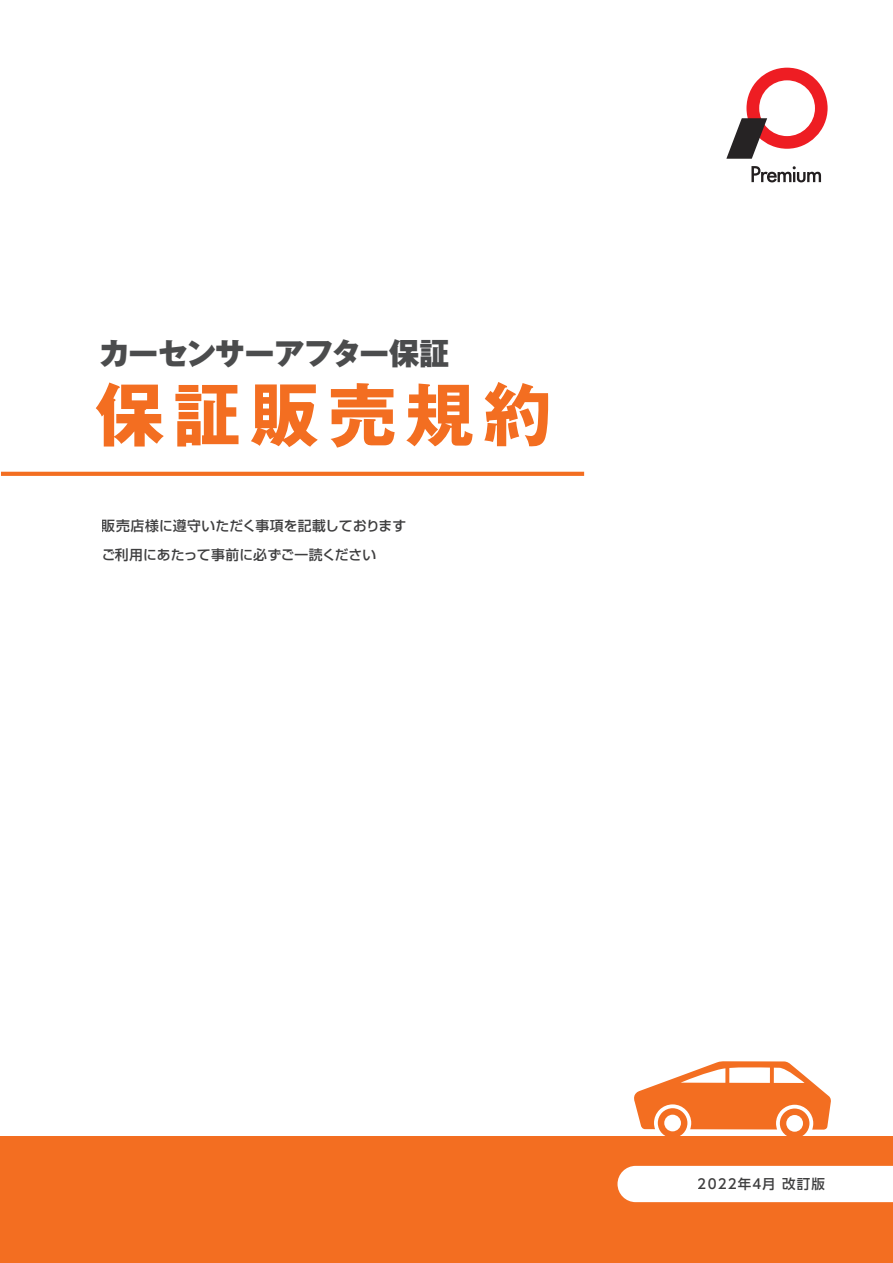
<style>
.page{position:relative;width:893px;height:1263px;background:#fff}
.page>*{position:absolute;margin:0;border:0;box-sizing:border-box;transform-origin:0 0}
.t1{font:700 69px "Gothic MB101 Pr 6 N";letter-spacing:.125em;color:#f36e21}
.t2{font:800 30.45px "Gothic MB101 Pr 6 N";letter-spacing:-.045em;color:#4b4c4d}
.t3{font:500 13.8px/29.2px "Shin Go Pr 6 N";letter-spacing:.01em;color:#3e3e3f}
.t4{font:500 13.5px "UD Shin Go NT Pro";letter-spacing:.08em;color:#3e3e3f}
</style>
<div class="page">
<svg style="left:1px;top:472px;width:583px;height:4px;background:#f37126"></svg>
<svg style="left:726px;top:68px;width:102px;height:91px"></svg>
<svg style="left:751px;top:166px;width:70px;height:16px"></svg>
<div style="left:0;top:1136px;width:893px;height:127px;background:#f36e21"></div>
<div style="left:617px;top:1166px;width:276px;height:36px;background:#fff"></div>
<svg style="left:634px;top:1061px;width:197px;height:75px"></svg>
<p class="t2" style="left:99px;top:328px;width:352px">カーセンサーアフター保証</p>
<p class="t1" style="left:96px;top:357px;width:458px">保証販売規約</p>
<p class="t3" style="left:101px;top:510px;width:306px">販売店様に遵守いただく事項を記載しておりますご利用にあたって事前に必ずご一読ください</p>
<p class="t4" style="left:698px;top:1173px;width:129px">2022年4月 改訂版</p>
</div>
